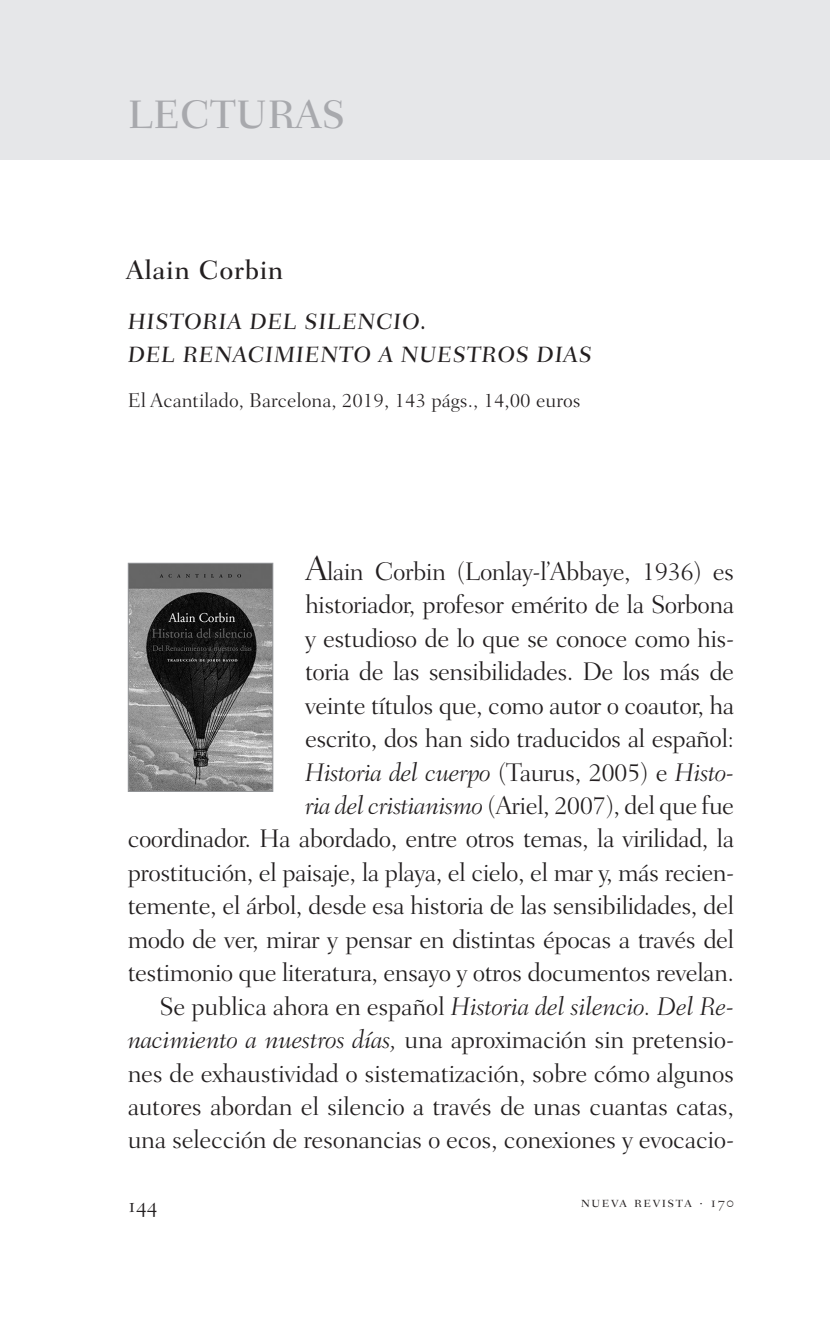
<style>
.page{position:relative;width:830px;height:1340px;background:#fff}
.page>*{position:absolute;margin:0;border:0;box-sizing:border-box;transform-origin:0 0}
.t1{font:500 40.5px "Fairfield";color:#a8a9ad}
.t2{font:500 27px "Fairfield";letter-spacing:.025em;color:#231f20}
.t3{font:300 25.88px/33.5px "Fairfield";letter-spacing:-.025em;color:#231f20;text-align:right}
.t4{font:22.5px/33.8px "Fairfield Medium Caption";letter-spacing:.025em;color:#231f20}
.t5{font:22.5px "Fairfield Light SC";color:#231f20}
.t6{font:300 20.25px "Fairfield";color:#231f20}
.t7{font:15.75px "Fairfield Light SC";letter-spacing:.1em;color:#231f20}
.s1{font-size:34.88px}
.s2{font-style:italic}
</style>
<div class="page">
<div style="left:0;top:0;width:829px;height:159px;background:#e6e7e9"></div>
<img style="left:130px;top:565px;width:141px;height:224px">
<div style="left:128px;top:563px;width:145px;height:228px;border:1px solid #939598"></div>
<h1 class="t1" style="left:128px;top:91px;width:219px">LECTURAS</h1>
<p class="t2" style="left:126px;top:254px;width:159px">Alain Corbin</p>
<p class="t4" style="left:128px;top:304px;width:465px">HISTORIA DEL SILENCIO.<br>DEL RENACIMIENTO A NUESTROS DIAS</p>
<p class="t6" style="left:128px;top:389px;width:454px">El Acantilado, Barcelona, 2019, 143 págs., 14,00 euros</p>
<p class="t3" style="left:128px;top:554px;width:608px"><span class="s1">A</span>lain Corbin (Lonlay-l’Abbaye, 1936) es<br>historiador, profesor emérito de la Sorbona<br>y estudioso de lo que se conoce como his-<br>toria de las sensibilidades. De los más de<br>veinte títulos que, como autor o coautor, ha<br>escrito, dos han sido traducidos al español:<br><span class="s2">Historia del cuerpo</span> (Taurus, 2005) e <span class="s2">Histo-<br>ria del cristianismo</span> (Ariel, 2007), del que fue<br>coordinador. Ha abordado, entre otros temas, la virilidad, la prostitución, el paisaje, la playa, el cielo, el mar y, más recien&shy;temente, el árbol, desde esa historia de las sensibilidades, del modo de ver, mirar y pensar en distintas épocas a través del testimonio que literatura, ensayo y otros documentos revelan.<br>Se publica ahora en español <span class="s2">Historia del silencio. Del Re&shy;nacimiento a nuestros días,</span> una aproximación sin pretensio&shy;nes de exhaustividad o sistematización, sobre cómo algunos autores abordan el silencio a través de unas cuantas catas, una selección de resonancias o ecos, conexiones y evocacio-</p>
<p class="t5" style="left:128px;top:1193px;width:31px">144</p>
<p class="t7" style="left:580px;top:1193px;width:155px">nueva revista · 170</p>
</div>
